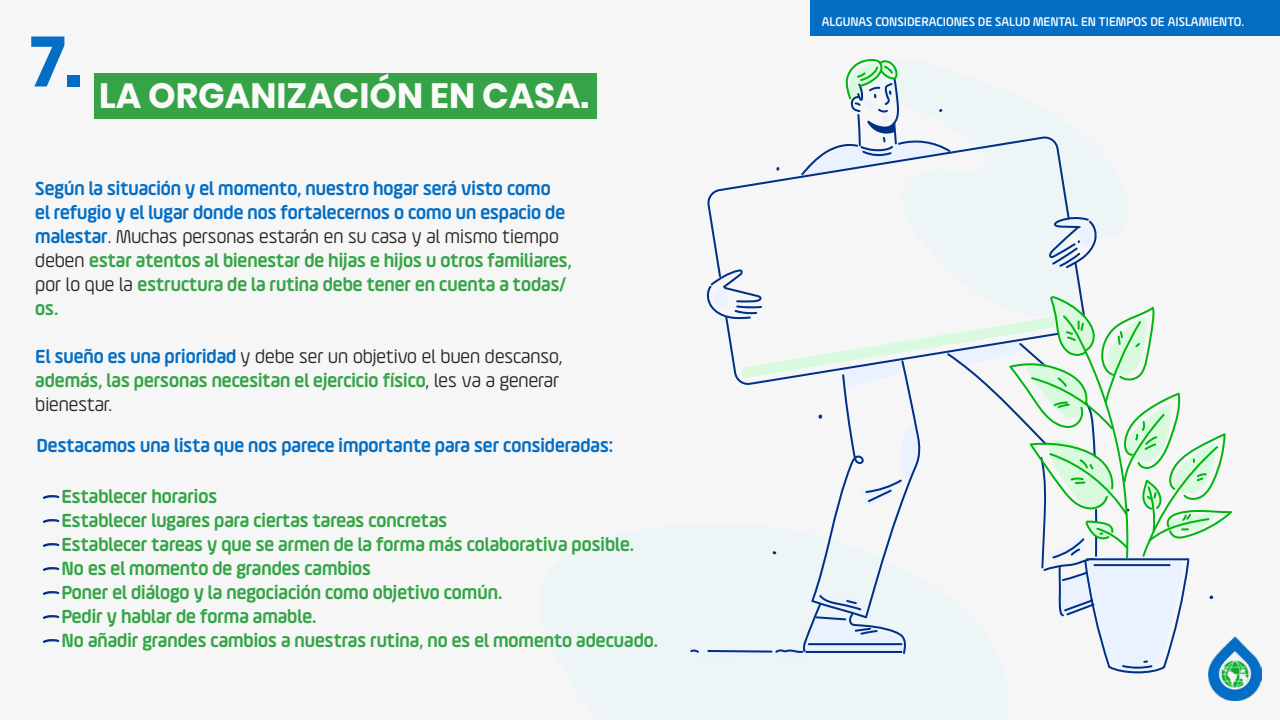
<style>
.page{position:relative;width:1280px;height:720px;background:#f6f6f6}
.page>*{position:absolute;margin:0;border:0;box-sizing:border-box;transform-origin:0 0}
.t1{font:700 70px "Poppins";color:#046ec4}
.t2{font:700 35px "Poppins";color:#fbfafa}
.t3{font:800 18px/24px "Altissimo";color:#046ec4}
.t4{font:800 18px/24px "Altissimo";color:#35a447}
.t5{font:18px/24px "Altissimo";color:#272823}
.t6{font:700 12px "Altissimo";color:#fff}
.s1{font-weight:400;color:#272823}
.s2{color:#35a447}
.s3{font-weight:800;color:#046ec4}
.s4{font-weight:800;color:#35a447}
</style>
<div class="page">
<div style="left:810px;top:0;width:470px;height:36px;background:#046ec4"></div>
<img style="left:1208px;top:637px;width:54px;height:64px">
<div style="left:94px;top:74px;width:503px;height:45px;background:#36a347"></div>
<svg style="left:43px;top:495px;width:16px;height:4px"></svg>
<svg style="left:43px;top:519px;width:16px;height:4px"></svg>
<svg style="left:43px;top:543px;width:16px;height:4px"></svg>
<svg style="left:43px;top:567px;width:16px;height:4px"></svg>
<svg style="left:43px;top:591px;width:16px;height:4px"></svg>
<svg style="left:43px;top:615px;width:16px;height:4px"></svg>
<svg style="left:43px;top:639px;width:16px;height:4px"></svg>
<svg style="left:707px;top:136px;width:363px;height:80px"></svg>
<svg style="left:776px;top:167px;width:3px;height:4px"></svg>
<svg style="left:789px;top:59px;width:161px;height:123px"></svg>
<svg style="left:689px;top:216px;width:543px;height:458px"></svg>
<h1 class="t1" style="left:30px;top:21px;width:54px">7.</h1>
<h2 class="t2" style="left:99px;top:75px;width:492px">LA ORGANIZACIÓN EN CASA.</h2>
<p class="t3" style="left:35px;top:177px;width:538px">Según la situación y el momento, nuestro hogar será visto como<br>el refugio y el lugar donde nos fortalecernos o como un espacio de malestar<span class="s1">. Muchas personas estarán en su casa y al mismo tiempo deben</span> <span class="s2">estar atentos al bienestar de hijas e hijos u otros familiares, </span><span class="s1">por lo que la</span> <span class="s2">estructura de la rutina debe tener en cuenta a todas/ os.</span></p>
<p class="t5" style="left:35px;top:345px;width:529px"><span class="s3">El sueño es una prioridad</span> y debe ser un objetivo el buen descanso, <span class="s4">además, las personas necesitan el ejercicio físico</span>, les va a generar bienestar.</p>
<p class="t3" style="left:36px;top:433px;width:578px">Destacamos una lista que nos parece importante para ser consideradas:</p>
<p class="t4" style="left:62px;top:484px;width:598px">Establecer horarios<br>Establecer lugares para ciertas tareas concretas<br>Establecer tareas y que se armen de la forma más colaborativa posible.<br>No es el momento de grandes cambios<br>Poner el diálogo y la negociación como objetivo común.<br>Pedir y hablar de forma amable.<br>No añadir grandes cambios a nuestras rutina, no es el momento adecuado.</p>
<p class="t6" style="left:822px;top:15px;width:424px">ALGUNAS CONSIDERACIONES DE SALUD MENTAL EN TIEMPOS DE AISLAMIENTO.</p>
</div>
